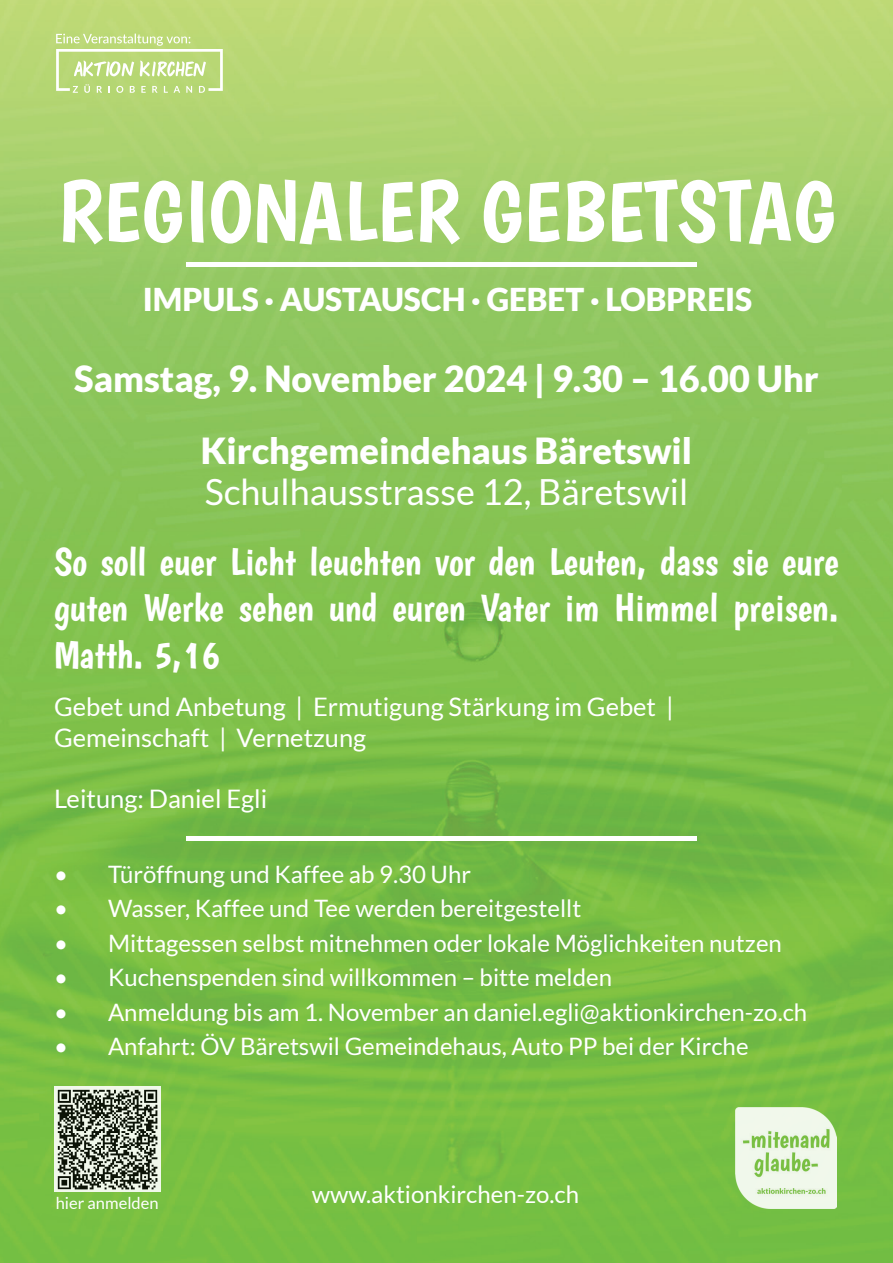
<style>
.page{position:relative;width:893px;height:1263px;background:#fff}
.page>*{position:absolute;margin:0;border:0;box-sizing:border-box;transform-origin:0 0}
.t1{font:85.5px "Boogaloo";color:#fff}
.t2{font:39px/46.8px "Boogaloo";color:#fff;text-align:justify}
.t3{font:900 36px/72px "Lato";color:#fff;text-align:center}
.t4{font:36px "Lato";color:#fff}
.t5{font:900 31.5px "Lato";color:#fff}
.t6{font:25.5px/30.6px "Lato";color:#fff}
.t7{font:24px "Lato";color:#fff}
.t8{font:16.5px "Lato";color:#fff}
</style>
<div class="page">
<img style="left:0;top:0;width:893px;height:1263px">
<svg style="left:56px;top:34px;width:167px;height:59px;background:#c8e093"></svg>
<div style="left:186px;top:262px;width:510px;height:5px;background:#fff"></div>
<img style="left:735px;top:1107px;width:102px;height:102px">
<img style="left:54px;top:1086px;width:106px;height:106px">
<hr style="left:186px;top:837px;width:510px;height:4px;background:#fff">
<h1 class="t1" style="left:58px;top:160px;width:779px">REGIONALER GEBETSTAG</h1>
<h3 class="t5" style="left:143px;top:281px;width:611px">IMPULS · AUSTAUSCH · GEBET · LOBPREIS</h3>
<h3 class="t3" style="left:74px;top:342px;width:746px">Samstag, 9. November 2024 | 9.30 – 16.00 Uhr<br>Kirchgemeindehaus Bäretswil</h3>
<h3 class="t4" style="left:205px;top:472px;width:485px">Schulhausstrasse 12, Bäretswil</h3>
<h2 class="t2" style="left:54px;top:538px;width:786px">So soll euer Licht leuchten vor den Leuten, dass sie eure guten Werke sehen und euren Vater im Himmel preisen.<br>Matth. 5,16</h2>
<p class="t6" style="left:54px;top:691px;width:621px">Gebet und Anbetung | Ermutigung Stärkung im Gebet |<br>Gemeinschaft | Vernetzung</p>
<p class="t6" style="left:54px;top:783px;width:215px">Leitung: Daniel Egli</p>
<p class="t7" style="left:54px;top:860px;width:419px">• Türöffnung und Kaffee ab 9.30 Uhr</p>
<p class="t7" style="left:54px;top:895px;width:529px">• Wasser, Kaffee und Tee werden bereitgestellt</p>
<p class="t7" style="left:54px;top:929px;width:729px">• Mittagessen selbst mitnehmen oder lokale Möglichkeiten nutzen</p>
<p class="t7" style="left:54px;top:964px;width:560px">• Kuchenspenden sind willkommen – bitte melden</p>
<p class="t7" style="left:54px;top:998px;width:755px">• Anmeldung bis am 1. November an daniel.egli@aktionkirchen-zo.ch</p>
<p class="t7" style="left:54px;top:1033px;width:696px">• Anfahrt: ÖV Bäretswil Gemeindehaus, Auto PP bei der Kirche</p>
<p class="t8" style="left:56px;top:1194px;width:104px">hier anmelden</p>
<p class="t7" style="left:312px;top:1181px;width:269px">www.aktionkirchen-zo.ch</p>
</div>
